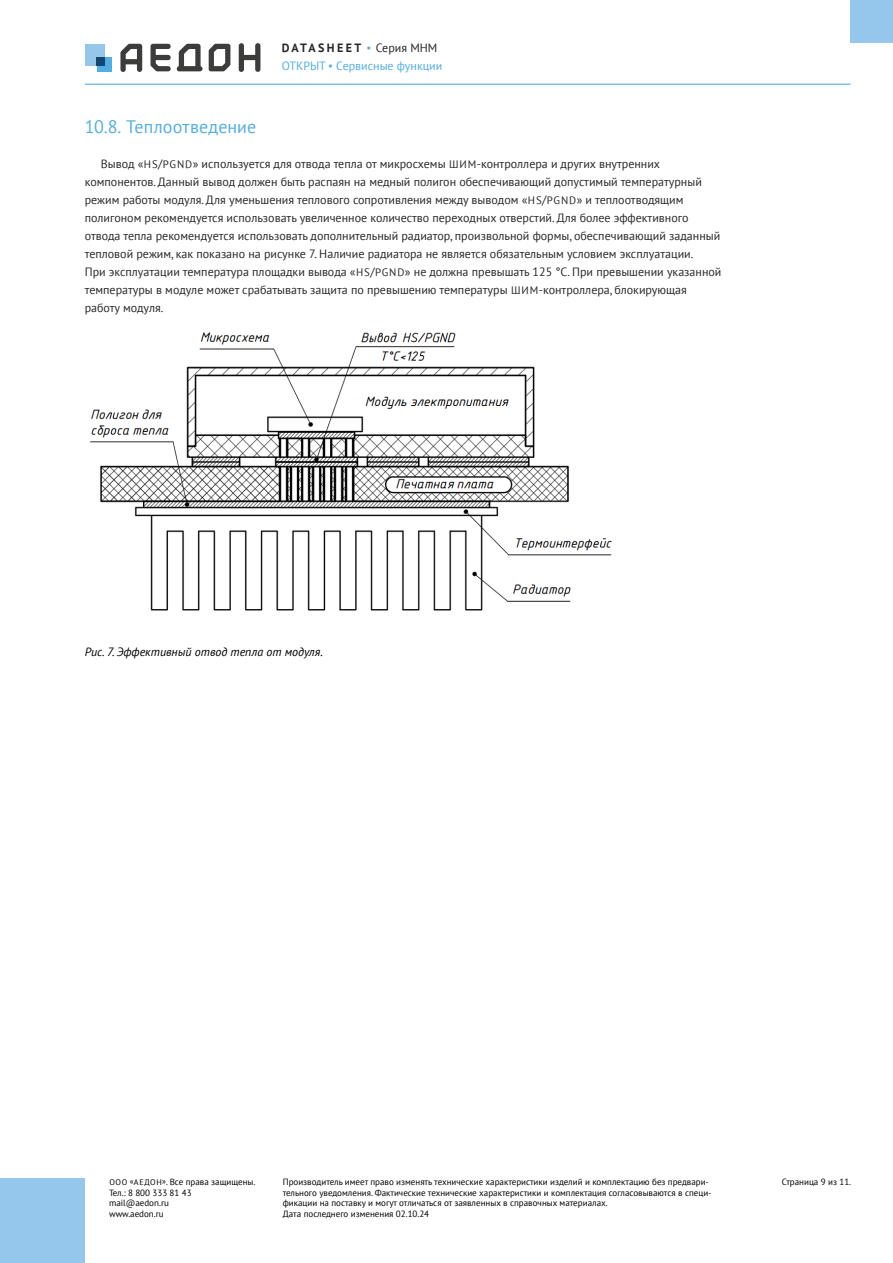
<style>
.page{position:relative;width:893px;height:1263px;background:#fff}
.page>*{position:absolute;margin:0;border:0;box-sizing:border-box;transform-origin:0 0}
.t1{font:18px "PT Sans";letter-spacing:.005em;color:#51aee2}
.t2{font:12px/18px "PT Sans";color:#282827}
.t3{font:italic 12px "PT Sans";color:#000}
.t4{font:12px "PT Sans";color:#51aee2}
.t5{font:700 12px "PT Sans";letter-spacing:.2em;color:#282827}
.t6{font:9px/10.8px "PT Sans";color:#000}
.s1{font-family:"Arial";font-weight:400;color:#51aee2}
.s2{font-weight:400}
.s3{font-family:"Arial"}
.s4{font-size:10.8px}
.s5{font-size:8.1px}
</style>
<div class="page">
<div style="left:850px;top:0;width:43px;height:43px;background:#95c7ed"></div>
<div style="left:0;top:1178px;width:85px;height:85px;background:#95c7ed"></div>
<hr style="left:85px;top:84px;width:765px;height:1px;background:#51aee2">
<svg style="left:239px;top:43px;width:21px;height:29px"></svg>
<svg style="left:177px;top:44px;width:26px;height:27px"></svg>
<svg style="left:209px;top:44px;width:21px;height:27px"></svg>
<svg style="left:150px;top:44px;width:21px;height:27px"></svg>
<svg style="left:120px;top:44px;width:22px;height:28px"></svg>
<div style="left:85px;top:44px;width:20px;height:22px;background:#95c7ed"></div>
<div style="left:97px;top:57px;width:14px;height:14px;background:#51aee2"></div>
<div style="left:97px;top:57px;width:8px;height:9px;background:#144672"></div>
<img style="left:90px;top:332px;width:522px;height:279px">
<p class="t5" style="left:282px;top:40px;width:157px">DATASHEET <span class="s1">▪</span> <span class="s2">Серия МНМ</span></p>
<h1 class="t1" style="left:85px;top:115px;width:173px">10.8. Теплоотведение</h1>
<p class="t4" style="left:282px;top:58px;width:162px">ОТКРЫТ <span class="s3">▪</span> Сервисные функции</p>
<p class="t2" style="left:85px;top:155px;width:638px;text-indent:16px">Вывод «<span class="s4">HS</span>/<span class="s4">PGND</span>» используется для отвода тепла от микросхемы <span class="s4">ШИМ</span>‑контроллера и других внутренних компонентов. Данный вывод должен быть распаян на медный полигон обеспечивающий допустимый температурный режим работы модуля. Для уменьшения теплового сопротивления между выводом «<span class="s4">HS</span>/<span class="s4">PGND</span>» и теплоотводящим полигоном рекомендуется использовать увеличенное количество переходных отверстий. Для более эффективного отвода тепла рекомендуется использовать дополнительный радиатор, произвольной формы, обеспечивающий заданный тепловой режим, как показано на рисунке 7. Наличие радиатора не является обязательным условием эксплуатации.<br>При эксплуатации температура площадки вывода «<span class="s4">HS</span>/<span class="s4">PGND</span>» не должна превышать 125 °С. При превышении указанной температуры в модуле может срабатывать защита по превышению температуры <span class="s4">ШИМ</span>‑контроллера, блокирующая работу модуля.</p>
<p class="t3" style="left:85px;top:644px;width:240px">Рис. 7. Эффективный отвод тепла от модуля.</p>
<p class="t6" style="left:283px;top:1176px;width:430px">Производитель имеет право изменять технические характеристики изделий и комплектацию без предвари&shy;тельного уведомления. Фактические технические характеристики и комплектация согласовываются в специ&shy;фикации на поставку и могут отличаться от заявленных в справочных материалах.<br>Дата последнего изменения 02.10.24</p>
<p class="t6" style="left:109px;top:1176px;width:148px"><span class="s5">ООО «АЕДОН»</span>. Все права защищены.</p>
<p class="t6" style="left:782px;top:1176px;width:71px">Страница 9 из 11.</p>
<p class="t6" style="left:109px;top:1187px;width:84px">Тел.: 8 800 333 81 43 mail@aedon.ru www.aedon.ru</p>
</div>
